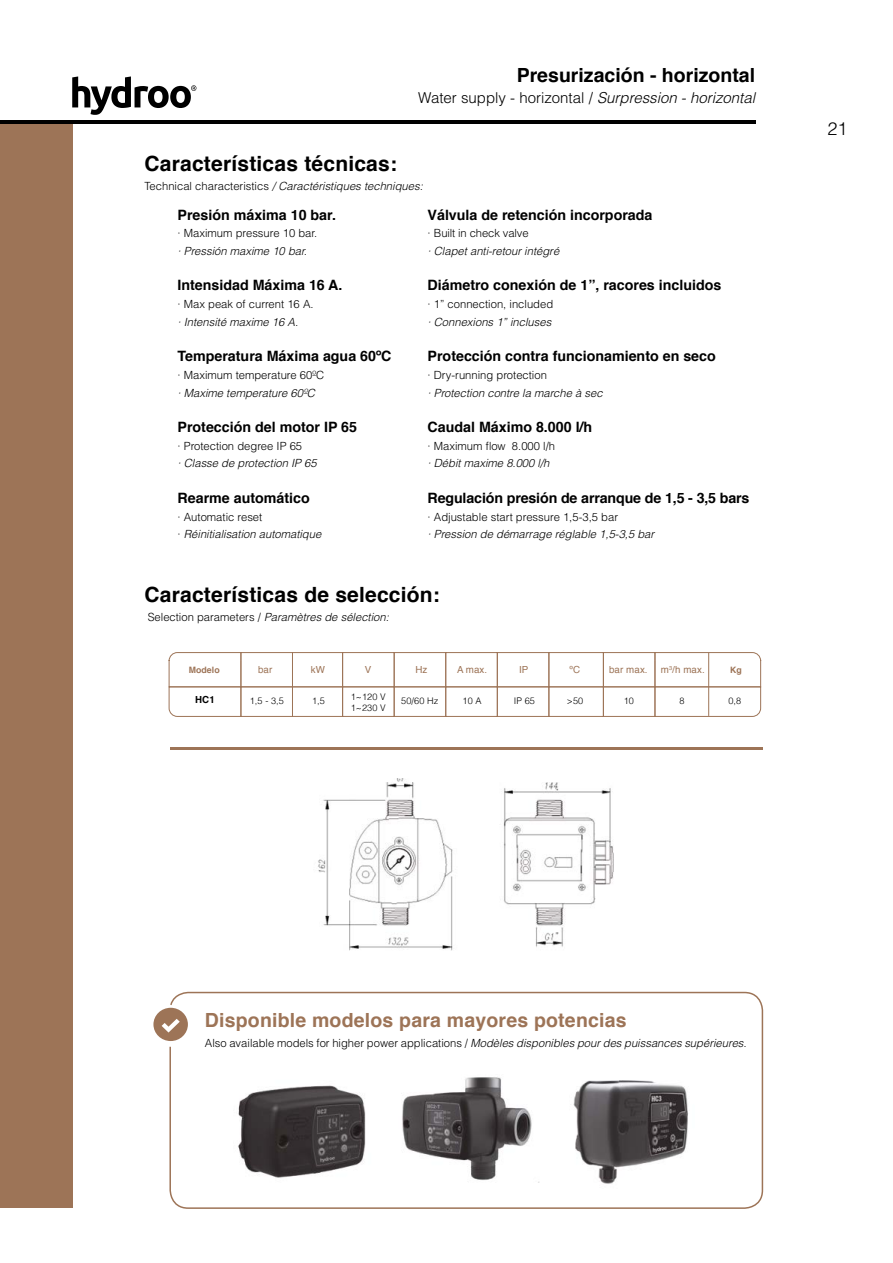
<style>
.page{position:relative;width:893px;height:1263px;background:#fff}
.page>*{position:absolute;margin:0;border:0;box-sizing:border-box;transform-origin:0 0}
.t1{font:700 21px "Helvetica";letter-spacing:.01em;color:#000}
.t2{font:700 19.5px "Helvetica";letter-spacing:.01em;color:#9d7457}
.t3{font:700 19.5px "Helvetica";color:#000}
.t4{font:300 18px "Helvetica";color:#000}
.t5{font:300 15px "Helvetica";color:#000}
.t6{font:700 14.25px "Helvetica";color:#000}
.t7{font:italic 300 11.25px/17.7px "Helvetica";color:#000}
.t8{font:300 11.25px "Helvetica";color:#000}
.t9{font:9.75px "Helvetica";letter-spacing:.01em;color:#9d7457}
.t10{font:700 9.75px "Helvetica";color:#000}
.t11{font:300 9.15px/10.9px "Helvetica";letter-spacing:.01em;color:#000}
.t12{font:700 8.7px "Helvetica";letter-spacing:.01em;color:#9d7457}
.s1{font-style:italic}
.s2{font-style:normal}
</style>
<div class="page">
<svg style="left:72px;top:76px;width:124px;height:39px"></svg>
<svg style="left:169px;top:991px;width:595px;height:218px"></svg>
<div style="left:0;top:123px;width:72px;height:1085px;background:#9d7457"></div>
<hr style="left:0;top:120px;width:755px;height:3px;background:#000">
<hr style="left:170px;top:747px;width:592px;height:2px;background:#9d7457">
<svg style="left:168px;top:652px;width:73px;height:10px"></svg>
<svg style="left:655px;top:652px;width:106px;height:8px"></svg>
<div style="left:241px;top:652px;width:52px;height:35px;border:1px solid #9d7457"></div>
<div style="left:292px;top:652px;width:51px;height:35px;border:1px solid #9d7457"></div>
<div style="left:342px;top:652px;width:53px;height:35px;border:1px solid #9d7457"></div>
<div style="left:394px;top:652px;width:52px;height:35px;border:1px solid #9d7457"></div>
<div style="left:445px;top:652px;width:53px;height:35px;border:1px solid #9d7457"></div>
<div style="left:497px;top:652px;width:52px;height:35px;border:1px solid #9d7457"></div>
<div style="left:548px;top:652px;width:56px;height:35px;border:1px solid #9d7457"></div>
<div style="left:603px;top:652px;width:52px;height:35px;border:1px solid #9d7457"></div>
<svg style="left:168px;top:686px;width:73px;height:31px"></svg>
<div style="left:241px;top:686px;width:52px;height:31px;border:1px solid #9d7457"></div>
<div style="left:292px;top:686px;width:51px;height:31px;border:1px solid #9d7457"></div>
<div style="left:342px;top:686px;width:53px;height:31px;border:1px solid #9d7457"></div>
<div style="left:394px;top:686px;width:52px;height:31px;border:1px solid #9d7457"></div>
<div style="left:445px;top:686px;width:53px;height:31px;border:1px solid #9d7457"></div>
<div style="left:497px;top:686px;width:52px;height:31px;border:1px solid #9d7457"></div>
<div style="left:548px;top:686px;width:56px;height:31px;border:1px solid #9d7457"></div>
<div style="left:603px;top:686px;width:52px;height:31px;border:1px solid #9d7457"></div>
<svg style="left:654px;top:686px;width:107px;height:31px"></svg>
<hr style="left:708px;top:652px;width:1px;height:64px;background:#9d7457">
<img style="left:318px;top:778px;width:296px;height:173px">
<svg style="left:153px;top:1008px;width:35px;height:33px"></svg>
<img style="left:227px;top:1069px;width:468px;height:121px">
<h2 class="t3" style="left:517px;top:60px;width:240px">Presurización - horizontal</h2>
<h3 class="t5" style="left:418px;top:88px;width:338px">Water supply - horizontal / <span class="s1">Surpression - horizontal</span></h3>
<h1 class="t1" style="left:145px;top:147px;width:254px">Características técnicas:</h1>
<p class="t7" style="left:145px;top:177px;width:280px"><span class="s2">Technical characteristics</span> / Caractéristiques techniques:</p>
<p class="t6" style="left:178px;top:203px;width:160px">Presión máxima 10 bar.</p>
<p class="t8" style="left:178px;top:226px;width:141px">· Maximum pressure 10 bar.</p>
<p class="t7" style="left:178px;top:242px;width:131px">· Pressión maxime 10 bar.</p>
<p class="t6" style="left:178px;top:274px;width:166px">Intensidad Máxima 16 A.</p>
<p class="t8" style="left:178px;top:297px;width:138px">· Max peak of current 16 A.</p>
<p class="t7" style="left:178px;top:313px;width:122px">· Intensité maxime 16 A.</p>
<p class="t6" style="left:178px;top:345px;width:216px">Temperatura Máxima agua 60ºC</p>
<p class="t8" style="left:178px;top:368px;width:148px">· Maximum temperature 60ºC</p>
<p class="t7" style="left:178px;top:383px;width:139px">· Maxime temperature 60ºC</p>
<p class="t6" style="left:178px;top:415px;width:181px">Protección del motor IP 65</p>
<p class="t8" style="left:178px;top:439px;width:126px">· Protection degree IP 65</p>
<p class="t7" style="left:178px;top:454px;width:141px">· Classe de protection IP 65</p>
<p class="t6" style="left:178px;top:486px;width:134px">Rearme automático</p>
<p class="t7" style="left:178px;top:507px;width:145px"><span class="s2">· Automatic reset<br>·</span> Réinitialisation automatique</p>
<p class="t6" style="left:428px;top:203px;width:226px">Válvula de retención incorporada</p>
<p class="t8" style="left:428px;top:226px;width:103px">· Built in check valve</p>
<p class="t7" style="left:428px;top:242px;width:133px">· Clapet anti-retour intégré</p>
<p class="t6" style="left:428px;top:274px;width:295px">Diámetro conexión de 1”, racores incluidos</p>
<p class="t8" style="left:428px;top:297px;width:127px">· 1” connection, included</p>
<p class="t7" style="left:428px;top:313px;width:125px">· Connexions 1” incluses</p>
<p class="t6" style="left:428px;top:345px;width:290px">Protección contra funcionamiento en seco</p>
<p class="t8" style="left:428px;top:368px;width:121px">· Dry-running protection</p>
<p class="t7" style="left:428px;top:383px;width:177px">· Protection contre la marche à sec</p>
<p class="t6" style="left:428px;top:415px;width:166px">Caudal Máximo 8.000 l/h</p>
<p class="t8" style="left:428px;top:439px;width:129px">· Maximum flow 8.000 l/h</p>
<p class="t7" style="left:428px;top:454px;width:123px">· Débit maxime 8.000 l/h</p>
<p class="t6" style="left:428px;top:486px;width:323px">Regulación presión de arranque de 1,5 - 3,5 bars</p>
<p class="t8" style="left:428px;top:509px;width:192px">· Adjustable start pressure 1,5-3,5 bar</p>
<p class="t7" style="left:428px;top:525px;width:228px">· Pression de démarrage réglable 1,5-3,5 bar</p>
<h1 class="t1" style="left:145px;top:577px;width:297px">Características de selección:</h1>
<p class="t7" style="left:148px;top:608px;width:243px"><span class="s2">Selection parameters /</span> Paramètres de sélection:</p>
<p class="t12" style="left:189px;top:662px;width:33px">Modelo</p>
<p class="t10" style="left:195px;top:692px;width:21px">HC1</p>
<p class="t9" style="left:258px;top:662px;width:16px">bar</p>
<p class="t9" style="left:311px;top:662px;width:16px">kW</p>
<p class="t9" style="left:365px;top:662px;width:8px">V</p>
<p class="t9" style="left:415px;top:662px;width:13px">Hz</p>
<p class="t9" style="left:457px;top:662px;width:32px">A max.</p>
<p class="t9" style="left:519px;top:662px;width:11px">IP</p>
<p class="t9" style="left:569px;top:662px;width:12px">ºC</p>
<p class="t9" style="left:609px;top:662px;width:40px">bar max.</p>
<p class="t9" style="left:661px;top:662px;width:45px">m<sup>3</sup>/h max.</p>
<p class="t11" style="left:250px;top:695px;width:36px">1,5 - 3,5</p>
<p class="t11" style="left:312px;top:695px;width:14px">1,5</p>
<p class="t11" style="left:351px;top:690px;width:36px">1~120 V<br>1~230 V</p>
<p class="t11" style="left:401px;top:695px;width:39px">50/60 Hz</p>
<p class="t11" style="left:463px;top:695px;width:21px">10 A</p>
<p class="t11" style="left:514px;top:695px;width:23px">IP 65</p>
<p class="t11" style="left:567px;top:695px;width:18px">&gt;50</p>
<p class="t11" style="left:624px;top:695px;width:12px">10</p>
<p class="t11" style="left:679px;top:695px;width:7px">8</p>
<p class="t12" style="left:730px;top:662px;width:13px">Kg</p>
<p class="t11" style="left:728px;top:695px;width:14px">0,8</p>
<h3 class="t4" style="left:827px;top:117px;width:22px">21</h3>
<h2 class="t2" style="left:205px;top:1004px;width:423px">Disponible modelos para mayores potencias</h2>
<p class="t7" style="left:205px;top:1033px;width:543px"><span class="s2">Also available models for higher power applications /</span> Modèles disponibles pour des puissances supérieures.</p>
</div>
